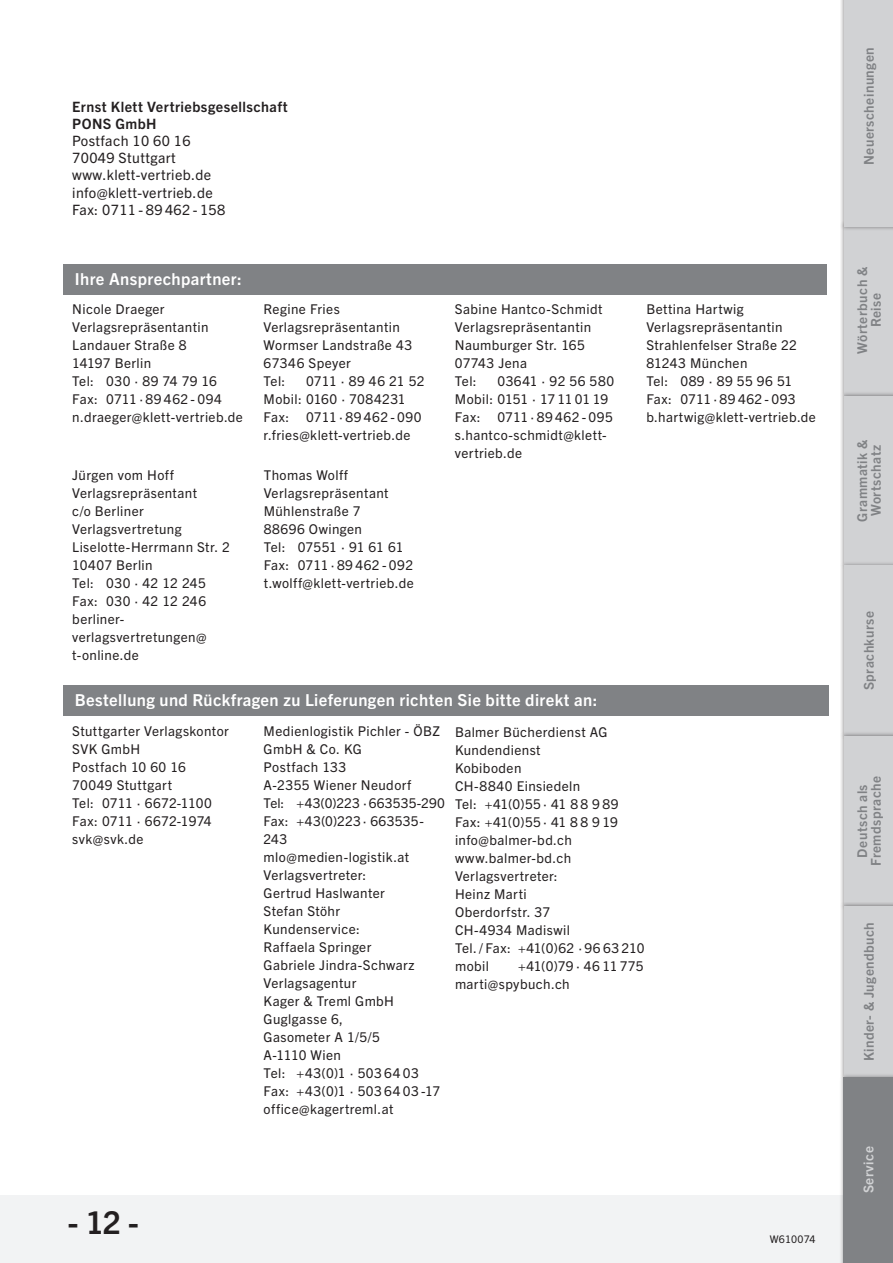
<style>
.page{position:relative;width:893px;height:1263px;background:#fff}
.page>*{position:absolute;margin:0;border:0;box-sizing:border-box;transform-origin:0 0}
.t1{font:700 31.5px "Trade Gothic Next LT Pro";color:#231f20}
.t2{font:700 16.5px "Trade Gothic Next LT Pro";letter-spacing:.025em;color:#fff}
.t3{font:14.25px/17.1px "Trade Gothic Next LT Pro";letter-spacing:.025em;color:#231f20}
.t4{font:700 14.25px/17.1px "Trade Gothic Next LT Pro";letter-spacing:.03em;color:#231f20}
.t5{font:13.5px/18px "Trade Gothic Next LT Pro";letter-spacing:.03em;color:#231f20}
.t6{font:700 13.5px/13.5px "Trade Gothic Next LT Pro";letter-spacing:.035em;color:#808285;text-align:center}
.t7{font:700 13.5px "Trade Gothic Next LT Pro";letter-spacing:.035em;color:#d1d2d4}
.t8{font:10.5px "Trade Gothic Next LT Pro";letter-spacing:.015em;color:#231f20}
</style>
<div class="page">
<div style="left:0;top:1195px;width:893px;height:68px;background:#f2f3f4"></div>
<div style="left:64px;top:264px;width:763px;height:30px;background:#808285"></div>
<div style="left:64px;top:685px;width:765px;height:30px;background:#808285"></div>
<div style="left:840px;top:220px;width:53px;height:180px;background:#231f20;opacity:.5"></div>
<div style="left:844px;top:225px;width:49px;height:171px;background:#d1d2d4"></div>
<div style="left:840px;top:391px;width:53px;height:179px;background:#231f20;opacity:.5"></div>
<div style="left:844px;top:396px;width:49px;height:169px;background:#d1d2d4"></div>
<div style="left:840px;top:561px;width:53px;height:179px;background:#231f20;opacity:.5"></div>
<div style="left:844px;top:565px;width:49px;height:171px;background:#d1d2d4"></div>
<div style="left:840px;top:731px;width:53px;height:180px;background:#231f20;opacity:.5"></div>
<div style="left:844px;top:736px;width:49px;height:170px;background:#d1d2d4"></div>
<div style="left:840px;top:902px;width:53px;height:179px;background:#231f20;opacity:.5"></div>
<div style="left:844px;top:906px;width:49px;height:171px;background:#d1d2d4"></div>
<div style="left:839px;top:1073px;width:54px;height:190px;background:#231f20;opacity:.5"></div>
<div style="left:844px;top:1078px;width:49px;height:185px;background:#808285"></div>
<div style="left:840px;top:0;width:53px;height:231px;background:#231f20;opacity:.5"></div>
<div style="left:844px;top:0;width:49px;height:226px;background:#d1d2d4"></div>
<p class="t4" style="left:72px;top:97px;width:217px">Ernst Klett Vertriebsgesellschaft<br>PONS GmbH</p>
<p class="t3" style="left:72px;top:132px;width:154px">Postfach 10 60 16<br>70049 Stuttgart www.klett-vertrieb.de info@klett-vertrieb.de<br>Fax: 0711 - 89 462 - 158</p>
<p class="t2" style="left:75px;top:267px;width:168px">Ihre Ansprechpartner:</p>
<p class="t5" style="left:455px;top:300px;width:149px">Sabine Hantco-Schmidt<br>Verlagsrepräsentantin<br>Naumburger Str. 165<br>07743 Jena<br>Tel:</p>
<p class="t5" style="left:264px;top:300px;width:150px">Regine Fries<br>Verlagsrepräsentantin<br>Wormser Landstraße 43<br>67346 Speyer<br>Tel:</p>
<p class="t5" style="left:72px;top:300px;width:172px">Nicole Draeger<br>Verlagsrepräsentantin<br>Landauer Straße 8<br>14197 Berlin<br>Tel: 030 · 89 74 79 16<br>Fax: 0711 · 89 462 - 094 n.draeger@klett-vertrieb.de</p>
<p class="t5" style="left:646px;top:300px;width:171px">Bettina Hartwig<br>Verlagsrepräsentantin<br>Strahlenfelser Straße 22<br>81243 München<br>Tel: 089 · 89 55 96 51<br>Fax: 0711 · 89 462 - 093 b.hartwig@klett-vertrieb.de</p>
<p class="t5" style="left:455px;top:371px;width:161px;text-indent:43px">03641 · 92 56 580<br>Mobil: 0151 · 17 11 01 19<br>Fax: 0711 · 89 462 - 095 s.hantco-schmidt@klett&shy;vertrieb.de</p>
<p class="t5" style="left:264px;top:372px;width:162px;text-indent:43px">0711 · 89 46 21 52<br>Mobil: 0160 · 7084231<br>Fax: 0711 · 89 462 - 090 r.fries@klett-vertrieb.de</p>
<p class="t5" style="left:72px;top:465px;width:159px">Jürgen vom Hoff<br>Verlagsrepräsentant<br>c/o Berliner<br>Verlagsvertretung<br>Liselotte-Herrmann Str. 2<br>10407 Berlin<br>Tel: 030 · 42 12 245<br>Fax: 030 · 42 12 246 berliner&shy;verlagsvertretungen@ t-online.de</p>
<p class="t5" style="left:264px;top:465px;width:151px">Thomas Wolff<br>Verlagsrepräsentant<br>Mühlenstraße 7<br>88696 Owingen<br>Tel: 07551 · 91 61 61<br>Fax: 0711 · 89 462 - 092 t.wolff@klett-vertrieb.de</p>
<p class="t2" style="left:75px;top:688px;width:524px">Bestellung und Rückfragen zu Lieferungen richten Sie bitte direkt an:</p>
<p class="t5" style="left:72px;top:721px;width:158px">Stuttgarter Verlagskontor<br>SVK GmbH<br>Postfach 10 60 16<br>70049 Stuttgart<br>Tel: 0711 · 6672-1100<br>Fax: 0711 · 6672-1974 svk@svk.de</p>
<p class="t5" style="left:264px;top:722px;width:183px">Medienlogistik Pichler - ÖBZ<br>GmbH &amp; Co. KG<br>Postfach 133<br>A-2355 Wiener Neudorf<br>Tel: +43(0)223 ·663535-290<br>Fax: +43(0)223 · 663535-<br>243<br>mlo@medien-logistik.at<br>Verlagsvertreter:<br>Gertrud Haslwanter<br>Stefan Stöhr<br>Kundenservice:<br>Raffaela Springer<br>Gabriele Jindra-Schwarz<br>Verlagsagentur<br>Kager &amp; Treml GmbH<br>Guglgasse 6,<br>Gasometer A 1/5/5<br>A-1110 Wien<br>Tel: +43(0)1 · 503 64 03<br>Fax: +43(0)1 · 503 64 03 -17 office@kagertreml.at</p>
<p class="t5" style="left:455px;top:722px;width:191px">Balmer Bücherdienst AG<br>Kundendienst<br>Kobiboden<br>CH-8840 Einsiedeln<br>Tel: +41(0)55 · 41 8 8 9 89<br>Fax: +41(0)55 · 41 8 8 9 19 info@balmer-bd.ch www.balmer-bd.ch<br>Verlagsvertreter:<br>Heinz Marti<br>Oberdorfstr. 37<br>CH-4934 Madiswil<br>Tel. / Fax: +41(0)62 · 96 63 210 mobil</p>
<p class="t5" style="left:455px;top:956px;width:190px;text-indent:63px">+41(0)79 · 46 11 775 marti@spybuch.ch</p>
<h1 class="t1" style="left:68px;top:1201px;width:73px">- 12 -</h1>
<p class="t8" style="left:770px;top:1232px;width:47px">W610074</p>
<p class="t6" style="left:861px;top:165px;width:119px;rotate:-90deg">Neuerscheinungen</p>
<p class="t6" style="left:855px;top:354px;width:88px;rotate:-90deg">Wörterbuch &amp;<br>Reise</p>
<p class="t6" style="left:855px;top:521px;width:83px;rotate:-90deg">Grammatik &amp;<br>Wortschatz</p>
<p class="t6" style="left:861px;top:690px;width:81px;rotate:-90deg">Sprachkurse</p>
<p class="t6" style="left:855px;top:866px;width:91px;rotate:-90deg">Deutsch als<br>Fremdsprache</p>
<p class="t6" style="left:861px;top:1061px;width:141px;rotate:-90deg">Kinder- &amp; Jugendbuch</p>
<p class="t7" style="left:859px;top:1193px;width:48px;rotate:-90deg">Service</p>
</div>
